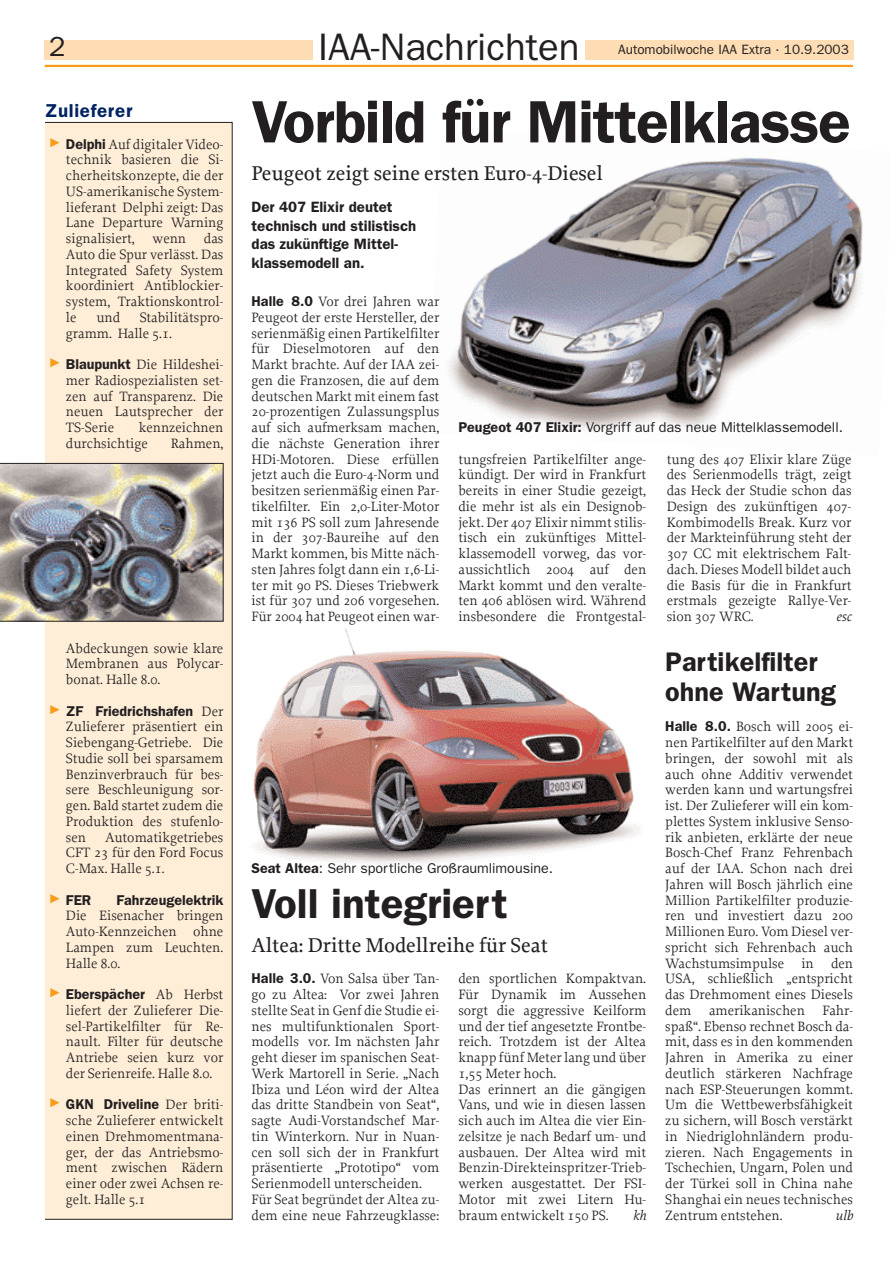
<style>
.page{position:relative;width:893px;height:1263px;background:#fff}
.page>*{position:absolute;margin:0;border:0;box-sizing:border-box;transform-origin:0 0}
.t1{font:600 60px "Franklin Gothic";letter-spacing:-.02em;color:#231f20}
.t2{font:600 42px "Franklin Gothic";color:#231f20}
.t3{font:38.4px "Franklin Gothic";color:#231f20}
.t4{font:27.75px "Franklin Gothic";color:#231f20}
.t5{font:600 27px/30px "Franklin Gothic";color:#231f20}
.t6{font:500 21px "Proforma";color:#231f20}
.t7{font:600 18.75px "Franklin Gothic";letter-spacing:.035em;color:#002361}
.t8{font:600 15px/18.8px "Franklin Gothic";color:#231f20}
.t9{font:14.25px/15.8px "Proforma";color:#231f20;text-align:justify}
.t10{font:14.25px "Franklin Gothic";color:#231f20}
.t11{font:600 14.25px "Franklin Gothic";color:#231f20}
.t12{font:italic 14.25px "Proforma";color:#231f20}
.t13{font:13.5px "Franklin Gothic";color:#231f20}
.s1{color:#f89c1c}
.s2{font-family:"Franklin Gothic";font-weight:600}
.s3{font-weight:600}
.s4{font-family:"Proforma";font-weight:400}
</style>
<div class="page">
<img style="left:253px;top:628px;width:390px;height:240px">
<img style="left:447px;top:157px;width:416px;height:276px">
<div style="left:585px;top:40px;width:268px;height:20px;background:#feddb4"></div>
<div style="left:45px;top:40px;width:268px;height:20px;background:#feddb4"></div>
<hr style="left:45px;top:65px;width:808px;height:2px;background:#f89c1c">
<div style="left:40px;top:122px;width:192px;height:1097px;background:#feeed8"></div>
<div style="left:36px;top:120px;width:9px;height:1115px;background:#fff"></div>
<img style="left:0;top:463px;width:223px;height:158px">
<h3 class="t3" style="left:318px;top:33px;width:263px">IAA-Nachrichten</h3>
<h1 class="t1" style="left:251px;top:101px;width:600px">Vorbild für Mittelklasse</h1>
<h3 class="t6" style="left:251px;top:165px;width:353px">Peugeot zeigt seine ersten Euro-4-Diesel</h3>
<h3 class="t4" style="left:49px;top:37px;width:18px">2</h3>
<p class="t13" style="left:618px;top:45px;width:232px">Automobilwoche IAA Extra · 10.9.2003</p>
<h3 class="t7" style="left:45px;top:104px;width:89px">Zulieferer</h3>
<p class="t9" style="left:66px;top:137px;width:159px;text-indent:-17px"><span class="s1">✓</span> <span class="s2">Delphi</span> Auf digitaler Video&shy;technik basieren die Si&shy;cherheitskonzepte, die der US-amerikanische System&shy;lieferant Delphi zeigt: Das Lane Departure Warning signalisiert, wenn das Auto die Spur verlässt. Das Integrated Safety System koordiniert Antiblockier&shy;system, Traktionskontrol&shy;le</p>
<p class="t8" style="left:251px;top:199px;width:166px">Der 407 Elixir deutet technisch und stilistisch das zukünftige Mittel&shy;klassemodell an.</p>
<p class="t9" style="left:251px;top:295px;width:189px"><span class="s2">Halle 8.0</span> Vor drei Jahren war Peugeot der erste Hersteller, der serienmäßig einen Partikelfilter für Dieselmotoren auf den Markt brachte. Auf der IAA zei&shy;gen die Franzosen, die auf dem deutschen Markt mit einem fast 20-prozentigen Zulassungsplus auf sich aufmerksam machen, die nächste Generation ihrer HDi-Motoren. Diese erfüllen jetzt auch die Euro-4-Norm und besitzen serienmäßig einen Par&shy;tikelfilter. Ein 2,0-Liter-Motor mit 136 PS soll zum Jahresende in der 307-Baureihe auf den Markt kommen, bis Mitte näch&shy;sten Jahres folgt dann ein 1,6-Li&shy;ter mit 90 PS. Dieses Triebwerk ist für 307 und 206 vorgesehen.<br>Für 2004 hat Peugeot einen war-</p>
<p class="t9" style="left:66px;top:311px;width:159px;text-indent:74px">Stabilitätspro&shy;gramm. Halle 5.1.</p>
<p class="t9" style="left:66px;top:358px;width:159px;text-indent:-17px"><span class="s1">✓</span> <span class="s2">Blaupunkt</span> Die Hildeshei&shy;mer Radiospezialisten set&shy;zen auf Transparenz. Die neuen Lautsprecher der TS-Serie</p>
<p class="t9" style="left:96px;top:311px;width:25px">und</p>
<p class="t9" style="left:66px;top:421px;width:159px;text-indent:73px">kennzeichnen durchsichtige</p>
<p class="t10" style="left:458px;top:422px;width:386px"><span class="s3">Peugeot 407 Elixir:</span> Vorgriff auf das neue Mittelklassemodell.</p>
<p class="t9" style="left:171px;top:437px;width:54px">Rahmen,</p>
<p class="t9" style="left:458px;top:452px;width:189px">tungsfreien Partikelfilter ange&shy;kündigt. Der wird in Frankfurt bereits in einer Studie gezeigt, die mehr ist als ein Designob&shy;jekt. Der 407 Elixir nimmt stilis&shy;tisch ein zukünftiges Mittel&shy;klassemodell vorweg, das vor&shy;aussichtlich 2004 auf den Markt kommt und den veralte&shy;ten 406 ablösen wird. Während insbesondere die Frontgestal-</p>
<p class="t9" style="left:666px;top:452px;width:186px">tung des 407 Elixir klare Züge des Serienmodells trägt, zeigt das Heck der Studie schon das Design des zukünftigen 407- Kombimodells Break. Kurz vor der Markteinführung steht der 307 CC mit elektrischem Falt&shy;dach. Dieses Modell bildet auch die Basis für die in Frankfurt erstmals gezeigte Rallye-Ver&shy;sion 307 WRC.</p>
<p class="t12" style="left:836px;top:611px;width:17px">esc</p>
<p class="t9" style="left:66px;top:641px;width:159px">Abdeckungen sowie klare Membranen aus Polycar&shy;bonat. Halle 8.0.</p>
<p class="t11" style="left:49px;top:706px;width:176px"><span class="s1">✓</span> ZF Friedrichshafen <span class="s4">Der</span></p>
<p class="t9" style="left:66px;top:720px;width:159px">Zulieferer präsentiert ein Siebengang-Getriebe. Die Studie soll bei sparsamem Benzinverbrauch für bes&shy;sere Beschleunigung sor&shy;gen. Bald startet zudem die Produktion des stufenlo&shy;sen</p>
<p class="t9" style="left:66px;top:830px;width:159px;text-indent:39px">Automatikgetriebes CFT 23 für den Ford Focus C-Max. Halle 5.1.</p>
<p class="t11" style="left:49px;top:895px;width:44px"><span class="s1">✓</span> FER</p>
<p class="t11" style="left:116px;top:895px;width:108px">Fahrzeugelektrik</p>
<p class="t9" style="left:66px;top:909px;width:159px">Die Eisenacher bringen Auto-Kennzeichen ohne Lampen zum Leuchten.<br>Halle 8.0.</p>
<p class="t11" style="left:49px;top:989px;width:176px"><span class="s1">✓</span> Eberspächer <span class="s4">Ab Herbst</span></p>
<p class="t9" style="left:66px;top:1004px;width:159px">liefert der Zulieferer Die&shy;sel-Partikelfilter für Re&shy;nault. Filter für deutsche Antriebe seien kurz vor der Serienreife. Halle 8.0.</p>
<p class="t11" style="left:49px;top:1099px;width:176px"><span class="s1">✓</span> GKN Driveline <span class="s4">Der briti-</span></p>
<p class="t9" style="left:66px;top:1114px;width:159px">sche Zulieferer entwickelt einen Drehmomentmana&shy;ger, der das Antriebsmo&shy;ment zwischen Rädern einer oder zwei Achsen re&shy;gelt. Halle 5.1</p>
<p class="t10" style="left:251px;top:863px;width:303px"><span class="s3">Seat Altea</span>: Sehr sportliche Großraumlimousine.</p>
<h2 class="t2" style="left:251px;top:889px;width:257px">Voll integriert</h2>
<h3 class="t6" style="left:251px;top:937px;width:298px">Altea: Dritte Modellreihe für Seat</h3>
<p class="t9" style="left:251px;top:972px;width:189px;text-align:left"><span class="s2">Halle 3.0.</span> Von Salsa über Tan&shy;go zu Altea: Vor zwei Jahren stellte Seat in Genf die Studie ei&shy;nes multifunktionalen Sport&shy;modells vor. Im nächsten Jahr geht dieser im spanischen Seat-<br>Werk Martorell in Serie. „Nach<br>Ibiza und Léon wird der Altea das dritte Standbein von Seat“, sagte Audi-Vorstandschef Mar&shy;tin Winterkorn. Nur in Nuan&shy;cen soll sich der in Frankfurt präsentierte „Prototipo“ vom<br>Serienmodell unterscheiden.<br>Für Seat begründet der Altea zu&shy;dem eine neue Fahrzeugklasse:</p>
<p class="t9" style="left:458px;top:972px;width:189px;text-align:left">den sportlichen Kompaktvan.<br>Für Dynamik im Aussehen sorgt die aggressive Keilform und der tief angesetzte Frontbe&shy;reich. Trotzdem ist der Altea knapp fünf Meter lang und über<br>1,55 Meter hoch.<br>Das erinnert an die gängigen<br>Vans, und wie in diesen lassen sich auch im Altea die vier Ein&shy;zelsitze je nach Bedarf um- und ausbauen. Der Altea wird mit<br>Benzin-Direkteinspritzer-Trieb&shy;werken ausgestattet. Der FSI-<br>Motor mit zwei Litern Hu&shy;braum entwickelt 150 PS.</p>
<p class="t12" style="left:633px;top:1209px;width:15px">kh</p>
<h3 class="t5" style="left:665px;top:649px;width:172px">Partikelfilter ohne Wartung</h3>
<p class="t9" style="left:665px;top:720px;width:189px"><span class="s2">Halle 8.0.</span> Bosch will 2005 ei&shy;nen Partikelfilter auf den Markt bringen, der sowohl mit als auch ohne Additiv verwendet werden kann und wartungsfrei ist. Der Zulieferer will ein kom&shy;plettes System inklusive Senso&shy;rik anbieten, erklärte der neue Bosch-Chef Franz Fehrenbach auf der IAA. Schon nach drei Jahren will Bosch jährlich eine Million Partikelfilter produzie&shy;ren und investiert dazu 200<br>Millionen Euro. Vom Diesel ver&shy;spricht sich Fehrenbach auch Wachstumsimpulse in den USA, schließlich „entspricht das Drehmoment eines Diesels dem amerikanischen Fahr&shy;spaß“. Ebenso rechnet Bosch da&shy;mit, dass es in den kommenden Jahren in Amerika zu einer deutlich stärkeren Nachfrage nach ESP-Steuerungen kommt.<br>Um die Wettbewerbsfähigkeit zu sichern, will Bosch verstärkt in Niedriglohnländern produ&shy;zieren. Nach Engagements in Tschechien, Ungarn, Polen und der Türkei soll in China nahe Shanghai ein neues technisches Zentrum entstehen.</p>
<p class="t12" style="left:835px;top:1209px;width:19px">ulb</p>
</div>
